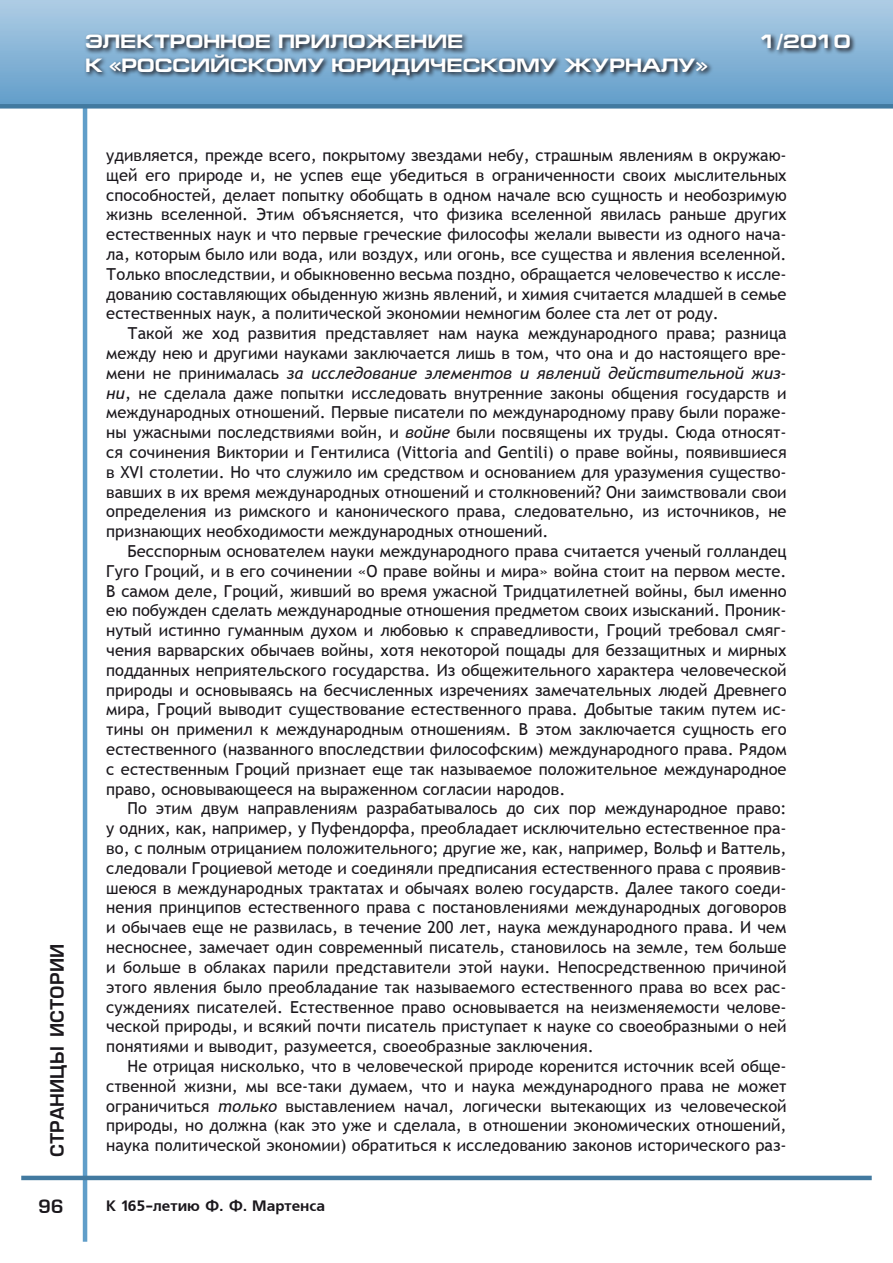
<style>
.page{position:relative;width:893px;height:1263px;background:#fff}
.page>*{position:absolute;margin:0;border:0;box-sizing:border-box;transform-origin:0 0}
.t1{font:700 19.5px "Europe Ext";color:#fff}
.t2{font:18px "Europe Demi Normal";color:#1a171c}
.t3{font:16.5px/19.8px "Trebuchet MS";color:#1a171c;text-align:justify}
.t4{font:15px "Free Set Bold Cyrillic";color:#1a171c}
.s1{font-style:italic}
</style>
<div class="page">
<hr style="left:83px;top:89px;width:4px;height:1153px;background:#609ec9">
<hr style="left:21px;top:1176px;width:851px;height:4px;background:#427aa0">
<div style="left:0;top:0;width:893px;height:106px;background:linear-gradient(to bottom,#afcde5,#629ec9)"></div>
<div style="left:0;top:104px;width:893px;height:5px;background:#427aa0"></div>
<svg style="left:83px;top:31px;width:810px;height:121px"></svg>
<p class="t1" style="left:85px;top:31px;width:380px">ЭЛЕКТРОННОЕ ПРИЛОЖЕНИЕ</p>
<p class="t1" style="left:760px;top:31px;width:92px">1/2010</p>
<p class="t1" style="left:85px;top:54px;width:624px">К «РОССИЙСКОМУ ЮРИДИЧЕСКОМУ ЖУРНАЛУ»</p>
<p class="t2" style="left:47px;top:1157px;width:214px;rotate:-90deg">страницы истории</p>
<p class="t2" style="left:38px;top:1196px;width:27px">96</p>
<p class="t3" style="left:106px;top:145px;width:682px">удивляется, прежде всего, покрытому звездами небу, страшным явлениям в окружаю&shy;щей его природе и, не успев еще убедиться в ограниченности своих мыслительных способностей, делает попытку обобщать в одном начале всю сущность и необозримую жизнь вселенной. Этим объясняется, что физика вселенной явилась раньше других естественных наук и что первые греческие философы желали вывести из одного нача&shy;ла, которым было или вода, или воздух, или огонь, все существа и явления вселенной.<br>Только впоследствии, и обыкновенно весьма поздно, обращается человечество к иссле&shy;дованию составляющих обыденную жизнь явлений, и химия считается младшей в семье естественных наук, а политической экономии немногим более ста лет от роду.</p>
<p class="t3" style="left:106px;top:324px;width:682px;text-indent:21px">Такой же ход развития представляет нам наука международного права; разница между нею и другими науками заключается лишь в том, что она и до настоящего вре&shy;мени не принималась <span class="s1">за исследование элементов и явлений действительной жиз&shy;ни</span>, не сделала даже попытки исследовать внутренние законы общения государств и международных отношений. Первые писатели по международному праву были пораже&shy;ны ужасными последствиями войн, и <span class="s1">войне</span> были посвящены их труды. Сюда относят&shy;ся сочинения Виктории и Гентилиса (Vittoria and Gentili) о праве войны, появившиеся в XVI столетии. Но что служило им средством и основанием для уразумения существо&shy;вавших в их время международных отношений и столкновений? Они заимствовали свои определения из римского и канонического права, следовательно, из источников, не признающих необходимости международных отношений.</p>
<p class="t3" style="left:106px;top:541px;width:682px;text-indent:21px">Бесспорным основателем науки международного права считается ученый голландец Гуго Гроций, и в его сочинении «О праве войны и мира» война стоит на первом месте.<br>В самом деле, Гроций, живший во время ужасной Тридцатилетней войны, был именно ею побужден сделать международные отношения предметом своих изысканий. Проник&shy;нутый истинно гуманным духом и любовью к справедливости, Гроций требовал смяг&shy;чения варварских обычаев войны, хотя некоторой пощады для беззащитных и мирных подданных неприятельского государства. Из общежительного характера человеческой природы и основываясь на бесчисленных изречениях замечательных людей Древнего мира, Гроций выводит существование естественного права. Добытые таким путем ис&shy;тины он применил к международным отношениям. В этом заключается сущность его естественного (названного впоследствии философским) международного права. Рядом с естественным Гроций признает еще так называемое положительное международное право, основывающееся на выраженном согласии народов.</p>
<p class="t3" style="left:106px;top:799px;width:682px;text-indent:21px">По этим двум направлениям разрабатывалось до сих пор международное право: у одних, как, например, у Пуфендорфа, преобладает исключительно естественное пра&shy;во, с полным отрицанием положительного; другие же, как, например, Вольф и Ваттель, следовали Гроциевой методе и соединяли предписания естественного права с проявив&shy;шеюся в международных трактатах и обычаях волею государств. Далее такого соеди&shy;нения принципов естественного права с постановлениями международных договоров и обычаев еще не развилась, в течение 200 лет, наука международного права. И чем несноснее, замечает один современный писатель, становилось на земле, тем больше и больше в облаках парили представители этой науки. Непосредственною причиной этого явления было преобладание так называемого естественного права во всех рас&shy;суждениях писателей. Естественное право основывается на неизменяемости челове&shy;ческой природы, и всякий почти писатель приступает к науке со своеобразными о ней понятиями и выводит, разумеется, своеобразные заключения.</p>
<p class="t3" style="left:106px;top:1056px;width:682px;text-indent:21px">Не отрицая нисколько, что в человеческой природе коренится источник всей обще&shy;ственной жизни, мы все-таки думаем, что и наука международного права не может ограничиться <span class="s1">только</span> выставлением начал, логически вытекающих из человеческой природы, но должна (как это уже и сделала, в отношении экономических отношений, наука политической экономии) обратиться к исследованию законов исторического раз-</p>
<p class="t4" style="left:106px;top:1197px;width:220px">К 165-летию Ф. Ф. Мартенса</p>
</div>
